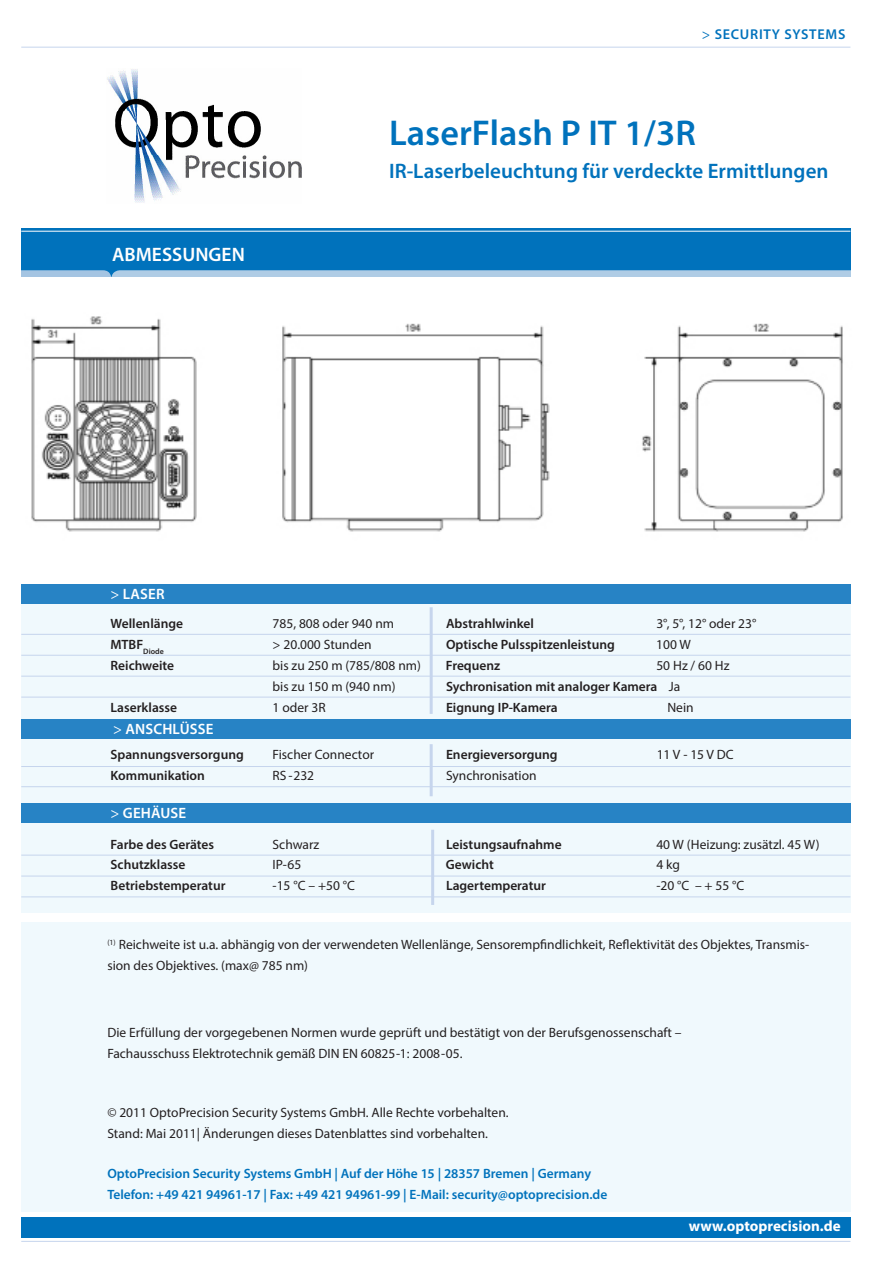
<style>
.page{position:relative;width:893px;height:1263px;background:#fff}
.page>*{position:absolute;margin:0;border:0;box-sizing:border-box;transform-origin:0 0}
.t1{font:600 36px "Myriad Pro";color:#0072bc}
.t2{font:600 21px "Myriad Pro";color:#0072bc}
.t3{font:600 19.5px "Myriad Pro";color:#fff}
.t4{font:600 15px "Myriad Pro";letter-spacing:.01em;color:#fff}
.t5{font:700 15px "Myriad Pro";color:#fff}
.t6{font:600 14.25px "Myriad Pro";letter-spacing:.05em;color:#0072bc}
.t7{font:13.5px/20.9px "Myriad Pro";color:#231f20}
.t8{font:600 13.5px "Myriad Pro";color:#231f20}
.t9{font:600 13.5px "Myriad Pro";color:#0072bc}
.t10{font:13.5px "Myriad Pro";letter-spacing:.09em;color:#231f20}
.t11{font:600 7.8px "Myriad Pro";color:#231f20}
.s1{font-weight:400}
</style>
<div class="page">
<div style="left:21px;top:592px;width:829px;height:620px;background:#f0f9fd"></div>
<hr style="left:21px;top:47px;width:829px;height:1px;background:#c6d5ed">
<div style="left:21px;top:228px;width:829px;height:49px;background:#0072bc"></div>
<svg style="left:21px;top:270px;width:829px;height:7px;background:#a6c7e2"></svg>
<hr style="left:21px;top:231px;width:829px;height:1px;background:#fff">
<img style="left:107px;top:69px;width:195px;height:134px">
<div style="left:21px;top:583px;width:829px;height:20px;background:#2783c5"></div>
<div style="left:21px;top:803px;width:829px;height:20px;background:#2783c5"></div>
<div style="left:21px;top:719px;width:829px;height:20px;background:#2783c5"></div>
<div style="left:21px;top:1217px;width:829px;height:20px;background:#0072bc"></div>
<hr style="left:21px;top:1241px;width:829px;height:1px;background:#c6d5ed">
<div style="left:12px;top:913px;width:842px;height:8px;background:#fff"></div>
<img style="left:31px;top:316px;width:812px;height:216px">
<hr style="left:21px;top:634px;width:829px;height:1px;background:#c6d5ed">
<hr style="left:21px;top:676px;width:829px;height:1px;background:#c6d5ed">
<hr style="left:21px;top:697px;width:829px;height:1px;background:#c6d5ed">
<hr style="left:21px;top:766px;width:829px;height:1px;background:#c6d5ed">
<hr style="left:21px;top:786px;width:829px;height:1px;background:#c6d5ed">
<hr style="left:21px;top:855px;width:829px;height:1px;background:#c6d5ed">
<hr style="left:21px;top:876px;width:829px;height:1px;background:#c6d5ed">
<hr style="left:21px;top:896px;width:829px;height:1px;background:#c6d5ed">
<hr style="left:21px;top:655px;width:829px;height:1px;background:#c6d5ed">
<hr style="left:430px;top:607px;width:3px;height:107px;background:#c6d5ed">
<hr style="left:430px;top:744px;width:3px;height:52px;background:#c6d5ed">
<hr style="left:431px;top:830px;width:3px;height:75px;background:#c6d5ed">
<p class="t6" style="left:702px;top:26px;width:145px"><span class="s1">&gt;</span> SECURITY SYSTEMS</p>
<p class="t3" style="left:112px;top:242px;width:134px">ABMESSUNGEN</p>
<p class="t1" style="left:389px;top:110px;width:308px">LaserFlash P IT 1/3R</p>
<p class="t2" style="left:389px;top:158px;width:441px">IR-Laserbeleuchtung für verdeckte Ermittlungen</p>
<p class="t4" style="left:111px;top:584px;width:56px"><span class="s1">&gt;</span> LASER</p>
<p class="t8" style="left:111px;top:615px;width:74px">Wellenlänge</p>
<p class="t7" style="left:273px;top:613px;width:123px">785, 808 oder 940 nm</p>
<p class="t8" style="left:446px;top:615px;width:90px">Abstrahlwinkel</p>
<p class="t7" style="left:656px;top:613px;width:102px">3°, 5°, 12° oder 23°</p>
<p class="t11" style="left:111px;top:646px;width:55px"><sup>MTBF</sup>Diode</p>
<p class="t7" style="left:273px;top:634px;width:101px">&gt; 20.000 Stunden</p>
<p class="t8" style="left:446px;top:636px;width:170px">Optische Pulsspitzenleistung</p>
<p class="t7" style="left:656px;top:634px;width:36px">100 W</p>
<p class="t8" style="left:111px;top:657px;width:65px">Reichweite</p>
<p class="t7" style="left:273px;top:655px;width:150px">bis zu 250 m (785/808 nm)</p>
<p class="t8" style="left:446px;top:657px;width:56px">Frequenz</p>
<p class="t7" style="left:656px;top:655px;width:75px">50Hz/60Hz</p>
<p class="t7" style="left:273px;top:675px;width:124px">bis zu 150 m (940 nm)</p>
<p class="t8" style="left:446px;top:678px;width:236px">Sychronisation mit analoger Kamera <span class="s1">Ja</span></p>
<p class="t8" style="left:111px;top:698px;width:68px">Laserklasse</p>
<p class="t7" style="left:273px;top:696px;width:55px">1 oder 3R</p>
<p class="t8" style="left:446px;top:698px;width:113px">Eignung IP-Kamera</p>
<p class="t7" style="left:667px;top:696px;width:28px">Nein</p>
<p class="t8" style="left:111px;top:746px;width:135px">Spannungsversorgung</p>
<p class="t7" style="left:273px;top:744px;width:103px">Fischer Connector</p>
<p class="t8" style="left:446px;top:746px;width:113px">Energieversorgung</p>
<p class="t10" style="left:657px;top:746px;width:79px">11V-15VDC</p>
<p class="t8" style="left:111px;top:767px;width:96px">Kommunikation</p>
<p class="t7" style="left:273px;top:765px;width:43px">RS -232</p>
<p class="t7" style="left:446px;top:765px;width:92px">Synchronisation</p>
<p class="t4" style="left:113px;top:719px;width:102px"><span class="s1">&gt;</span> ANSCHLÜSSE</p>
<p class="t4" style="left:111px;top:803px;width:77px"><span class="s1">&gt;</span> GEHÄUSE</p>
<p class="t8" style="left:111px;top:835px;width:105px">Farbe des Gerätes</p>
<p class="t7" style="left:273px;top:833px;width:48px">Schwarz</p>
<p class="t8" style="left:446px;top:835px;width:117px">Leistungsaufnahme</p>
<p class="t7" style="left:656px;top:833px;width:165px">40 W (Heizung: zusätzl. 45 W)</p>
<p class="t8" style="left:111px;top:856px;width:76px">Schutzklasse</p>
<p class="t7" style="left:273px;top:854px;width:30px">IP-65</p>
<p class="t8" style="left:446px;top:856px;width:50px">Gewicht</p>
<p class="t7" style="left:656px;top:854px;width:25px">4kg</p>
<p class="t8" style="left:111px;top:877px;width:116px">Betriebstemperatur</p>
<p class="t7" style="left:273px;top:875px;width:84px">-15 °C – +50 °C</p>
<p class="t8" style="left:446px;top:877px;width:101px">Lagertemperatur</p>
<p class="t7" style="left:656px;top:875px;width:90px">-20 °C – + 55 °C</p>
<p class="t7" style="left:107px;top:934px;width:704px"><sup>(1)</sup> Reichweite ist u.a. abhängig von der verwendeten Wellenlänge, Sensorempfindlichkeit, Reflektivität des Objektes, Transmis&shy;sion des Objektives. (max@ 785 nm)</p>
<p class="t7" style="left:107px;top:1022px;width:576px">Die Erfüllung der vorgegebenen Normen wurde geprüft und bestätigt von der Berufsgenossenschaft –</p>
<p class="t7" style="left:107px;top:1043px;width:357px">Fachausschuss Elektrotechnik gemäß DIN EN 60825-1: 2008-05.</p>
<p class="t7" style="left:107px;top:1102px;width:403px">© 2011 OptoPrecision Security Systems GmbH. Alle Rechte vorbehalten.</p>
<p class="t7" style="left:107px;top:1122px;width:382px">Stand: Mai 2011| Änderungen dieses Datenblattes sind vorbehalten.</p>
<p class="t9" style="left:107px;top:1165px;width:485px">OptoPrecision Security Systems GmbH | Auf der Höhe 15 | 28357 Bremen | Germany</p>
<p class="t9" style="left:107px;top:1186px;width:502px">Telefon: +49 421 94961-17 | Fax: +49 421 94961-99 | E-Mail: security@optoprecision.de</p>
<p class="t5" style="left:689px;top:1216px;width:153px">www.optoprecision.de</p>
</div>
